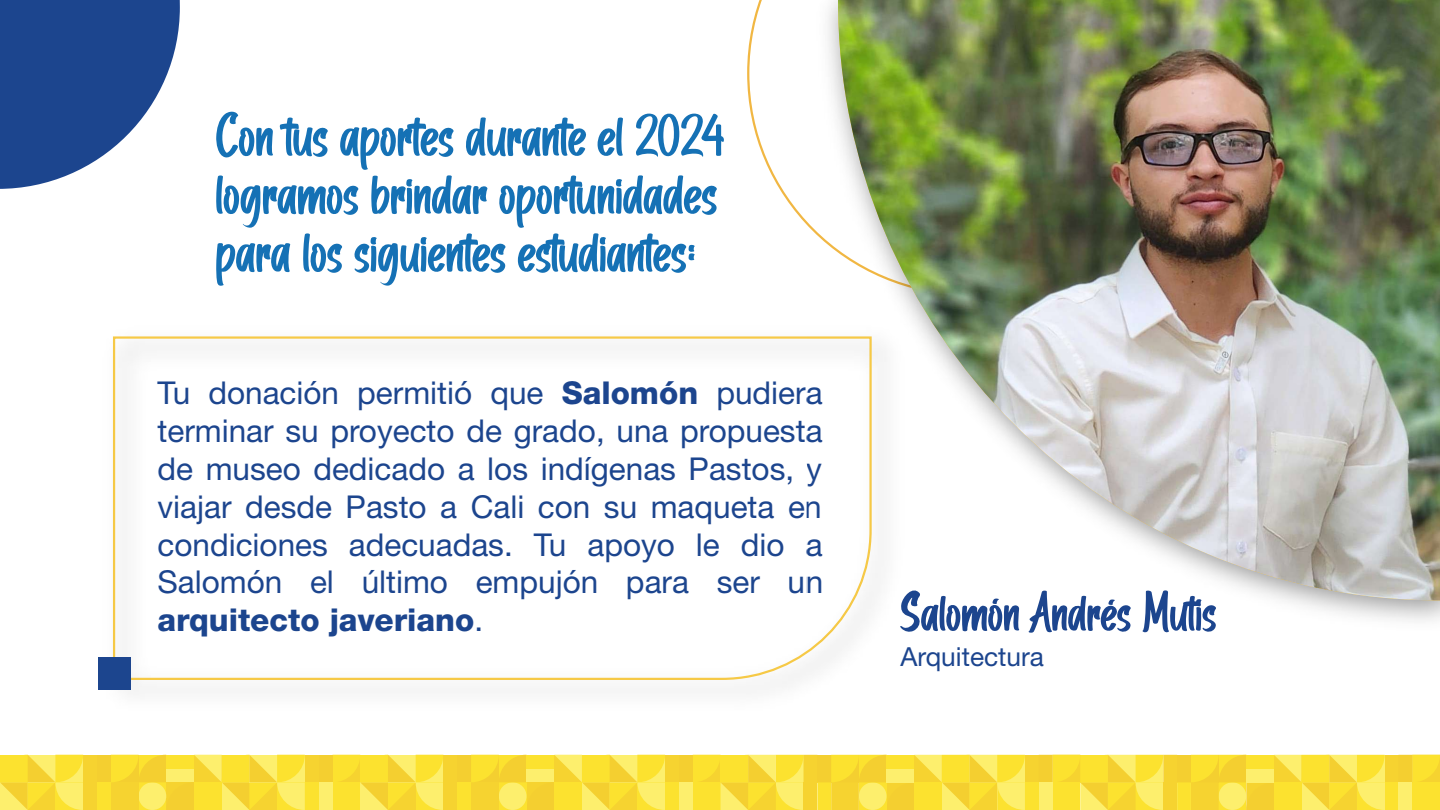
<style>
.page{position:relative;width:1440px;height:810px;background:#fff}
.page>*{position:absolute;margin:0;border:0;box-sizing:border-box;transform-origin:0 0}
.t1{font:58.57px/58px "Born Pink";color:#1571b5}
.t2{font:53.25px "Born Pink";color:#1c458e}
.t3{font:31.5px/37.8px "Helvetica Neue LT Std";color:#1c458e;text-align:justify}
.t4{font:26.25px "Helvetica Neue LT Std";color:#1c458e}
.s1{font-weight:800}
</style>
<div class="page">
<svg style="left:747px;top:0;width:60px;height:225px"></svg>
<div style="left:665px;top:755px;width:14px;height:27px;background:#f6d330"></div>
<div style="left:679px;top:755px;width:14px;height:27px;background:#f4cf30"></div>
<div style="left:665px;top:782px;width:14px;height:28px;background:#fce22f"></div>
<div style="left:679px;top:782px;width:14px;height:28px;background:#fdef6d"></div>
<svg style="left:471px;top:755px;width:194px;height:55px;background:#f9df3f"></svg>
<div style="left:443px;top:755px;width:14px;height:27px;background:#f6d330"></div>
<div style="left:457px;top:755px;width:14px;height:27px;background:#f4cf30"></div>
<div style="left:443px;top:782px;width:14px;height:28px;background:#f6d330"></div>
<div style="left:457px;top:782px;width:14px;height:28px;background:#fce22f"></div>
<svg style="left:333px;top:755px;width:110px;height:55px;background:#fae13e"></svg>
<div style="left:305px;top:755px;width:14px;height:27px;background:#f6d330"></div>
<div style="left:319px;top:755px;width:14px;height:27px;background:#f4cf30"></div>
<div style="left:305px;top:782px;width:14px;height:28px;background:#fce22f"></div>
<div style="left:319px;top:782px;width:14px;height:28px;background:#fdef6d"></div>
<svg style="left:111px;top:755px;width:194px;height:55px;background:#f9df3f"></svg>
<div style="left:83px;top:755px;width:14px;height:27px;background:#f6d330"></div>
<div style="left:97px;top:755px;width:14px;height:27px;background:#f4cf30"></div>
<svg style="left:0;top:755px;width:83px;height:55px;background:#fae144"></svg>
<div style="left:83px;top:782px;width:14px;height:28px;background:#f6d330"></div>
<div style="left:97px;top:782px;width:14px;height:28px;background:#fce22f"></div>
<div style="left:1412px;top:782px;width:28px;height:28px;background:#fce22f"></div>
<svg style="left:1412px;top:755px;width:28px;height:27px"></svg>
<div style="left:1385px;top:755px;width:13px;height:27px;background:#f6d330"></div>
<div style="left:1398px;top:755px;width:14px;height:27px;background:#f4cf30"></div>
<div style="left:1385px;top:782px;width:13px;height:28px;background:#fce22f"></div>
<div style="left:1398px;top:782px;width:14px;height:28px;background:#fdef6d"></div>
<svg style="left:1191px;top:755px;width:194px;height:55px;background:#f9df40"></svg>
<div style="left:1163px;top:755px;width:14px;height:27px;background:#f6d330"></div>
<div style="left:1177px;top:755px;width:14px;height:27px;background:#f4cf30"></div>
<div style="left:1163px;top:782px;width:14px;height:28px;background:#f6d330"></div>
<div style="left:1177px;top:782px;width:14px;height:28px;background:#fce22f"></div>
<svg style="left:1053px;top:755px;width:110px;height:55px;background:#fae13e"></svg>
<div style="left:1025px;top:755px;width:14px;height:27px;background:#f6d330"></div>
<div style="left:1039px;top:755px;width:14px;height:27px;background:#f4cf30"></div>
<div style="left:1025px;top:782px;width:14px;height:28px;background:#fce22f"></div>
<div style="left:1039px;top:782px;width:14px;height:28px;background:#fdef6d"></div>
<svg style="left:831px;top:755px;width:194px;height:55px;background:#f9df40"></svg>
<div style="left:804px;top:755px;width:13px;height:27px;background:#f6d330"></div>
<div style="left:817px;top:755px;width:14px;height:27px;background:#f4cf30"></div>
<svg style="left:693px;top:755px;width:111px;height:55px;background:#fae13e"></svg>
<div style="left:804px;top:782px;width:13px;height:28px;background:#f6d330"></div>
<div style="left:817px;top:782px;width:14px;height:28px;background:#fce22f"></div>
<svg style="left:0;top:0;width:180px;height:189px"></svg>
<svg style="left:112px;top:336px;width:736px;height:345px"></svg>
<img style="left:807px;top:0;width:633px;height:642px">
<img style="left:838px;top:0;width:602px;height:600px">
<div style="left:98px;top:658px;width:33px;height:32px;background:#1c458e"></div>
<h1 class="t1" style="left:216px;top:108px;width:511px">Con tus aportes durante el 2024 logramos brindar oportunidades para los siguientes estudiantes:</h1>
<p class="t3" style="left:158px;top:374px;width:667px">Tu donación permitió que <span class="s1">Salomón</span> pudiera terminar su proyecto de grado, una propuesta de museo dedicado a los indígenas Pastos, y viajar desde Pasto a Cali con su maqueta en condiciones adecuadas. Tu apoyo le dio a Salomón el último empujón para ser un <span class="s1">arquitecto javeriano</span>.</p>
<h2 class="t2" style="left:900px;top:584px;width:318px">Salomón Andrés Mutis</h2>
<p class="t4" style="left:900px;top:641px;width:145px">Arquitectura</p>
</div>
